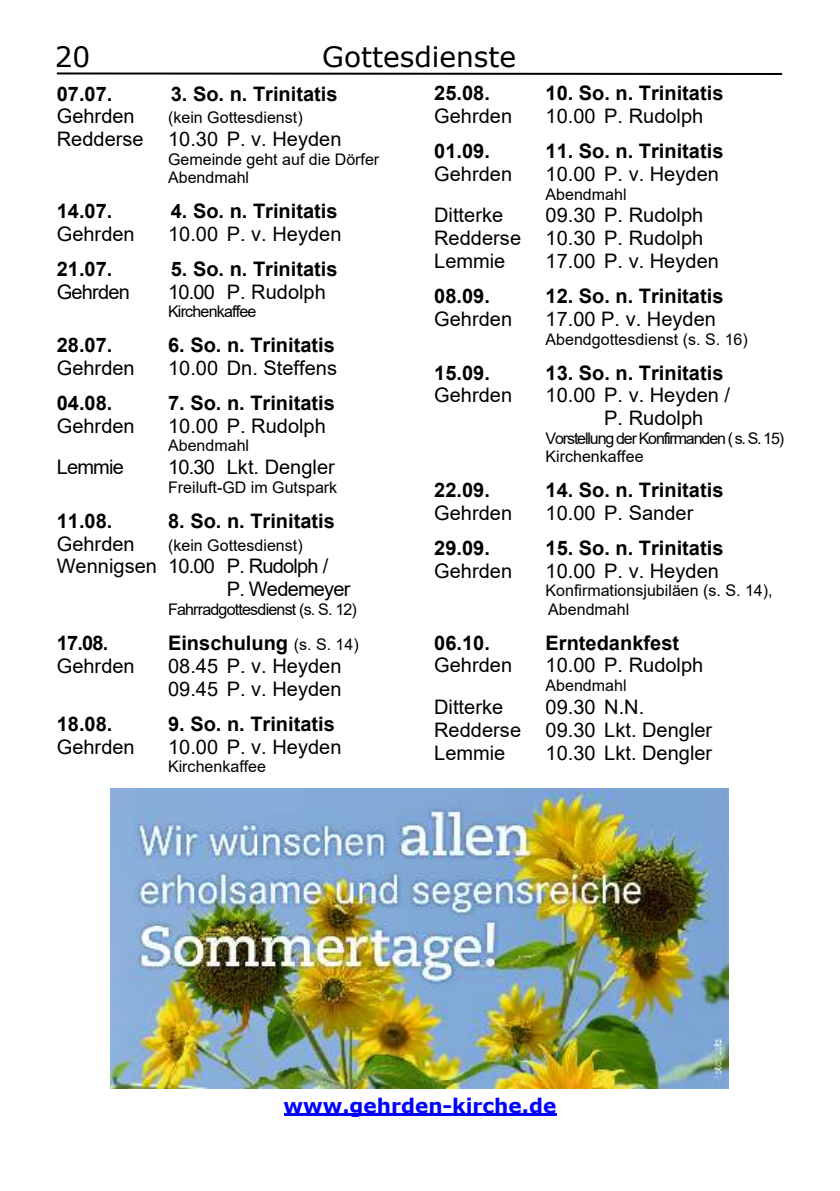
<style>
.page{position:relative;width:840px;height:1191px;background:#fff}
.page>*{position:absolute;margin:0;border:0;box-sizing:border-box;transform-origin:0 0}
.t1{font:28px "Verdana";color:#000}
.t2{font:20px/23px "Arial";color:#000}
.t3{font:700 20px "Arial";color:#000}
.t4{font:20px/23px "Arial";letter-spacing:-.04em;color:#000}
.t5{font:700 20px "Verdana";color:#00f}
.t6{font:16px/18.4px "Arial";color:#000}
.t7{font:16px/18.4px "Arial";letter-spacing:-.07em;color:#000}
.t8{font:16px "Arial";letter-spacing:-.05em;color:#000}
.s1{font-weight:400;font-size:16px}
</style>
<div class="page">
<hr style="left:57px;top:72px;width:724px;height:3px;background:#000">
<hr style="left:283px;top:1113px;width:273px;height:2px;background:#00f">
<img style="left:110px;top:788px;width:618px;height:300px">
<h1 class="t1" style="left:55px;top:45px;width:37px">20</h1>
<h1 class="t1" style="left:322px;top:45px;width:195px">Gottesdienste</h1>
<p class="t3" style="left:57px;top:86px;width:57px">07.07.</p>
<p class="t3" style="left:171px;top:86px;width:168px">3. So. n. Trinitatis</p>
<p class="t2" style="left:57px;top:107px;width:79px">Gehrden</p>
<p class="t6" style="left:168px;top:110px;width:136px">(kein Gottesdienst)</p>
<p class="t2" style="left:57px;top:130px;width:286px">Redderse 10.30 P. v. Heyden</p>
<p class="t6" style="left:168px;top:151px;width:212px">Gemeinde geht auf die Dörfer<br>Abendmahl</p>
<p class="t3" style="left:57px;top:203px;width:57px">14.07.</p>
<p class="t3" style="left:171px;top:203px;width:168px">4. So. n. Trinitatis</p>
<p class="t2" style="left:57px;top:224px;width:79px">Gehrden</p>
<p class="t2" style="left:168px;top:224px;width:175px">10.00 P. v. Heyden</p>
<p class="t3" style="left:57px;top:261px;width:57px">21.07.</p>
<p class="t3" style="left:171px;top:261px;width:168px">5. So. n. Trinitatis</p>
<p class="t4" style="left:57px;top:282px;width:75px">Gehrden</p>
<p class="t2" style="left:168px;top:282px;width:159px">10.00 P. Rudolph</p>
<p class="t8" style="left:168px;top:305px;width:90px">Kirchenkaffee</p>
<p class="t3" style="left:57px;top:337px;width:57px">28.07.</p>
<p class="t3" style="left:168px;top:337px;width:168px">6. So. n. Trinitatis</p>
<p class="t2" style="left:57px;top:358px;width:79px">Gehrden</p>
<p class="t2" style="left:168px;top:358px;width:170px">10.00 Dn. Steffens</p>
<p class="t3" style="left:57px;top:395px;width:57px">04.08.</p>
<p class="t3" style="left:168px;top:395px;width:168px">7. So. n. Trinitatis</p>
<p class="t2" style="left:57px;top:416px;width:79px">Gehrden</p>
<p class="t2" style="left:168px;top:416px;width:159px">10.00 P. Rudolph</p>
<p class="t6" style="left:168px;top:438px;width:83px">Abendmahl</p>
<p class="t2" style="left:57px;top:457px;width:69px">Lemmie</p>
<p class="t2" style="left:168px;top:457px;width:168px">10.30 Lkt. Dengler</p>
<p class="t6" style="left:168px;top:479px;width:170px">Freiluft-GD im Gutspark</p>
<p class="t3" style="left:57px;top:513px;width:57px">11.08.</p>
<p class="t3" style="left:168px;top:513px;width:168px">8. So. n. Trinitatis</p>
<p class="t2" style="left:57px;top:534px;width:79px">Gehrden</p>
<p class="t6" style="left:168px;top:537px;width:136px">(kein Gottesdienst)</p>
<p class="t4" style="left:227px;top:557px;width:125px;text-indent:-170px">Wennigsen 10.00 P. Rudolph /<br>P. Wedemeyer</p>
<p class="t8" style="left:168px;top:603px;width:190px">Fahrradgottesdienst (s. S. 12)</p>
<p class="t3" style="left:57px;top:635px;width:53px">17.08.</p>
<p class="t3" style="left:168px;top:635px;width:192px">Einschulung <span class="s1">(s. S. 14)</span></p>
<p class="t2" style="left:57px;top:656px;width:79px">Gehrden</p>
<p class="t2" style="left:168px;top:656px;width:175px">08.45 P. v. Heyden<br>09.45 P. v. Heyden</p>
<p class="t3" style="left:57px;top:716px;width:57px">18.08.</p>
<p class="t3" style="left:168px;top:716px;width:168px">9. So. n. Trinitatis</p>
<p class="t2" style="left:57px;top:737px;width:79px">Gehrden</p>
<p class="t2" style="left:168px;top:737px;width:175px">10.00 P. v. Heyden</p>
<p class="t6" style="left:168px;top:758px;width:99px">Kirchenkaffee</p>
<p class="t3" style="left:434px;top:86px;width:57px">25.08.</p>
<p class="t3" style="left:545px;top:86px;width:179px">10. So. n. Trinitatis</p>
<p class="t2" style="left:434px;top:107px;width:79px">Gehrden</p>
<p class="t2" style="left:545px;top:107px;width:159px">10.00 P. Rudolph</p>
<p class="t3" style="left:434px;top:144px;width:57px">01.09.</p>
<p class="t3" style="left:545px;top:144px;width:179px">11. So. n. Trinitatis</p>
<p class="t2" style="left:434px;top:164px;width:79px">Gehrden</p>
<p class="t2" style="left:545px;top:164px;width:175px">10.00 P. v. Heyden</p>
<p class="t6" style="left:545px;top:186px;width:83px">Abendmahl</p>
<p class="t2" style="left:434px;top:206px;width:70px">Ditterke</p>
<p class="t2" style="left:434px;top:206px;width:270px;text-align:justify;text-indent:111px">09.30 P. Rudolph Redderse 10.30 P. Rudolph Lemmie</p>
<p class="t2" style="left:545px;top:252px;width:175px">17.00 P. v. Heyden</p>
<p class="t3" style="left:434px;top:289px;width:57px">08.09.</p>
<p class="t3" style="left:545px;top:289px;width:179px">12. So. n. Trinitatis</p>
<p class="t2" style="left:434px;top:309px;width:79px">Gehrden</p>
<p class="t2" style="left:545px;top:309px;width:172px">17.00 P. v. Heyden</p>
<p class="t6" style="left:545px;top:331px;width:204px">Abendgottesdienst (s. S. 16)</p>
<p class="t3" style="left:434px;top:365px;width:57px">15.09.</p>
<p class="t3" style="left:545px;top:365px;width:179px">13. So. n. Trinitatis</p>
<p class="t2" style="left:434px;top:386px;width:79px">Gehrden</p>
<p class="t2" style="left:604px;top:386px;width:127px;text-indent:-59px">10.00 P. v. Heyden /<br>P. Rudolph</p>
<p class="t7" style="left:545px;top:430px;width:240px">Vorstellung der Konfirmanden ( s. S. 15)<br>Kirchenkaffee</p>
<p class="t3" style="left:434px;top:482px;width:57px">22.09.</p>
<p class="t3" style="left:545px;top:482px;width:179px">14. So. n. Trinitatis</p>
<p class="t2" style="left:434px;top:503px;width:79px">Gehrden</p>
<p class="t2" style="left:545px;top:503px;width:149px">10.00 P. Sander</p>
<p class="t3" style="left:434px;top:540px;width:57px">29.09.</p>
<p class="t3" style="left:545px;top:540px;width:179px">15. So. n. Trinitatis</p>
<p class="t2" style="left:434px;top:561px;width:79px">Gehrden</p>
<p class="t2" style="left:545px;top:561px;width:175px">10.00 P. v. Heyden</p>
<p class="t6" style="left:545px;top:583px;width:228px">Konfirmationsjubiläen (s. S. 14),<br>Abendmahl</p>
<p class="t3" style="left:434px;top:635px;width:57px">06.10.</p>
<p class="t3" style="left:545px;top:635px;width:135px">Erntedankfest</p>
<p class="t2" style="left:434px;top:656px;width:79px">Gehrden</p>
<p class="t2" style="left:545px;top:656px;width:159px">10.00 P. Rudolph</p>
<p class="t6" style="left:545px;top:677px;width:83px">Abendmahl</p>
<p class="t2" style="left:434px;top:697px;width:70px">Ditterke</p>
<p class="t2" style="left:434px;top:697px;width:279px;text-indent:111px">09.30 N.N.<br>Redderse 09.30 Lkt. Dengler<br>Lemmie</p>
<p class="t2" style="left:545px;top:743px;width:168px">10.30 Lkt. Dengler</p>
<p class="t5" style="left:283px;top:1097px;width:274px">www.gehrden-kirche.de</p>
</div>
